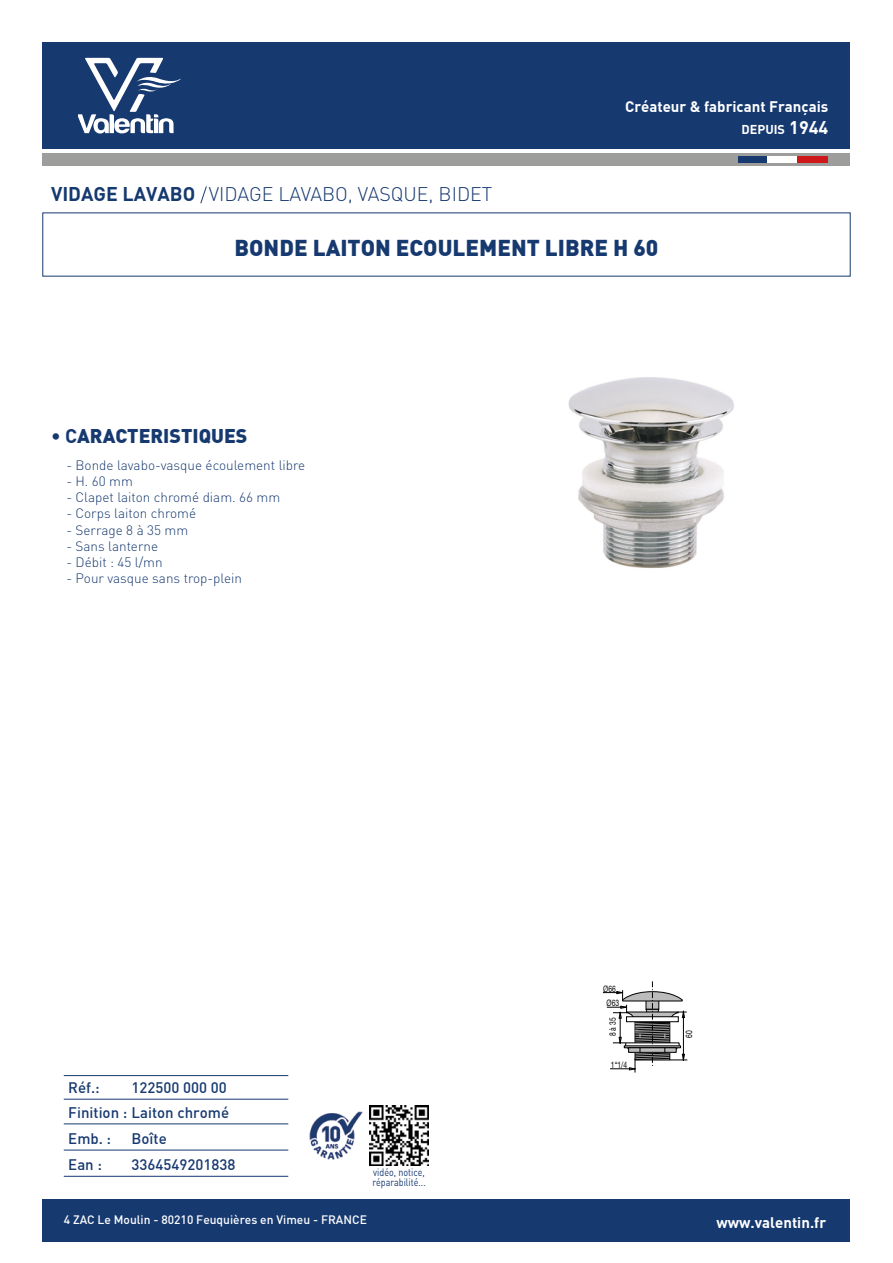
<style>
.page{position:relative;width:893px;height:1263px;background:#fff}
.page>*{position:absolute;margin:0;border:0;box-sizing:border-box;transform-origin:0 0}
.t1{font:22.5px "DIN Black";color:#163970}
.t2{font:300 19.5px "DIN";color:#163970}
.t3{font:19.5px "DINBLACK Black";color:#163970}
.t4{font:15px/26.1px "DINMEDIUM Medium";color:#163970}
.t5{font:15px "DINBOLD Bold";color:#fff}
.t6{font:300 13.5px "DIN";color:#163970}
.t7{font:12.6px "DINBOLD Bold";color:#fff}
.t8{font:12px "DINMEDIUM Medium";color:#fff}
.t9{font:10.5px/9.8px "DINREGULAR";color:#163970;scale:.85 1}
.t10{font:8.85px "Helvetica Neue LT Std";color:#000;scale:.75 1}
.s1{font-family:"DIN Bold";font-weight:400}
.s2{font-size:18px}
.s3{font-family:"DIN Bold"}
</style>
<div class="page">
<div style="left:43px;top:43px;width:807px;height:106px;background:#163970"></div>
<div style="left:43px;top:1199px;width:807px;height:43px;background:#163970"></div>
<svg style="left:79px;top:58px;width:102px;height:76px"></svg>
<div style="left:43px;top:153px;width:807px;height:13px;background:#9d9d9c"></div>
<div style="left:738px;top:156px;width:30px;height:7px;background:#163970"></div>
<div style="left:768px;top:156px;width:30px;height:7px;background:#fff"></div>
<div style="left:798px;top:156px;width:30px;height:7px;background:#cd1719"></div>
<svg style="left:603px;top:981px;width:84px;height:91px"></svg>
<img style="left:309px;top:1111px;width:54px;height:49px">
<img style="left:369px;top:1106px;width:60px;height:59px">
<hr style="left:64px;top:1075px;width:224px;height:1px;background:#163970">
<hr style="left:64px;top:1123px;width:224px;height:1px;background:#163970">
<hr style="left:64px;top:1150px;width:224px;height:1px;background:#163970">
<hr style="left:64px;top:1176px;width:224px;height:1px;background:#163970">
<hr style="left:64px;top:1099px;width:224px;height:1px;background:#163970">
<img style="left:568px;top:377px;width:166px;height:191px">
<svg style="left:200px;top:186px;width:7px;height:17px"></svg>
<h2 class="t2" style="left:51px;top:182px;width:443px"><span class="s1">VIDAGE LAVABO</span> VIDAGE LAVABO, VASQUE, BIDET</h2>
<p class="t5" style="left:625px;top:97px;width:205px">Créateur &amp; fabricant Français</p>
<p class="t7" style="left:741px;top:121px;width:88px">DEPUIS <span class="s2">1944</span></p>
<h1 class="t1" style="left:235px;top:233px;width:425px">BONDE LAITON ECOULEMENT LIBRE H 60</h1>
<h2 class="t3" style="left:51px;top:423px;width:198px"><span class="s3">• C</span>ARACTERISTIQUES</h2>
<p class="t6" style="left:66px;top:457px;width:240px">- Bonde lavabo-vasque écoulement libre</p>
<p class="t6" style="left:66px;top:473px;width:68px">- H. 60 mm</p>
<p class="t6" style="left:66px;top:489px;width:215px">- Clapet laiton chromé diam. 66 mm</p>
<p class="t6" style="left:66px;top:505px;width:131px">- Corps laiton chromé</p>
<p class="t6" style="left:66px;top:521px;width:123px">- Serrage 8 à 35 mm</p>
<p class="t6" style="left:66px;top:538px;width:93px">- Sans lanterne</p>
<p class="t6" style="left:66px;top:554px;width:98px">- Débit : 45 l/mn</p>
<p class="t6" style="left:66px;top:570px;width:177px">- Pour vasque sans trop-plein</p>
<p class="t4" style="left:68px;top:1074px;width:162px;line-height:24.9px">Réf.:<br>Finition : Laiton chromé</p>
<p class="t4" style="left:68px;top:1125px;width:44px">Emb. :<br>Ean :</p>
<p class="t4" style="left:132px;top:1074px;width:97px">122500 000 00</p>
<p class="t4" style="left:132px;top:1125px;width:105px">Boîte<br>3364549201838</p>
<p class="t9" style="left:372px;top:1167px;width:64px">vidéo, notice, réparabilité...</p>
<p class="t10" style="left:603px;top:983px;width:18px">Ø66</p>
<p class="t10" style="left:607px;top:998px;width:18px">Ø63</p>
<p class="t10" style="left:607px;top:1036px;width:26px;rotate:-90deg">8 à 35</p>
<p class="t10" style="left:611px;top:1059px;width:23px">1“1/4</p>
<p class="t10" style="left:684px;top:1038px;width:11px;rotate:-90deg">60</p>
<p class="t8" style="left:64px;top:1212px;width:305px">4 ZAC Le Moulin - 80210 Feuquières en Vimeu - FRANCE</p>
<p class="t5" style="left:716px;top:1212px;width:111px">www.valentin.fr</p>
</div>
